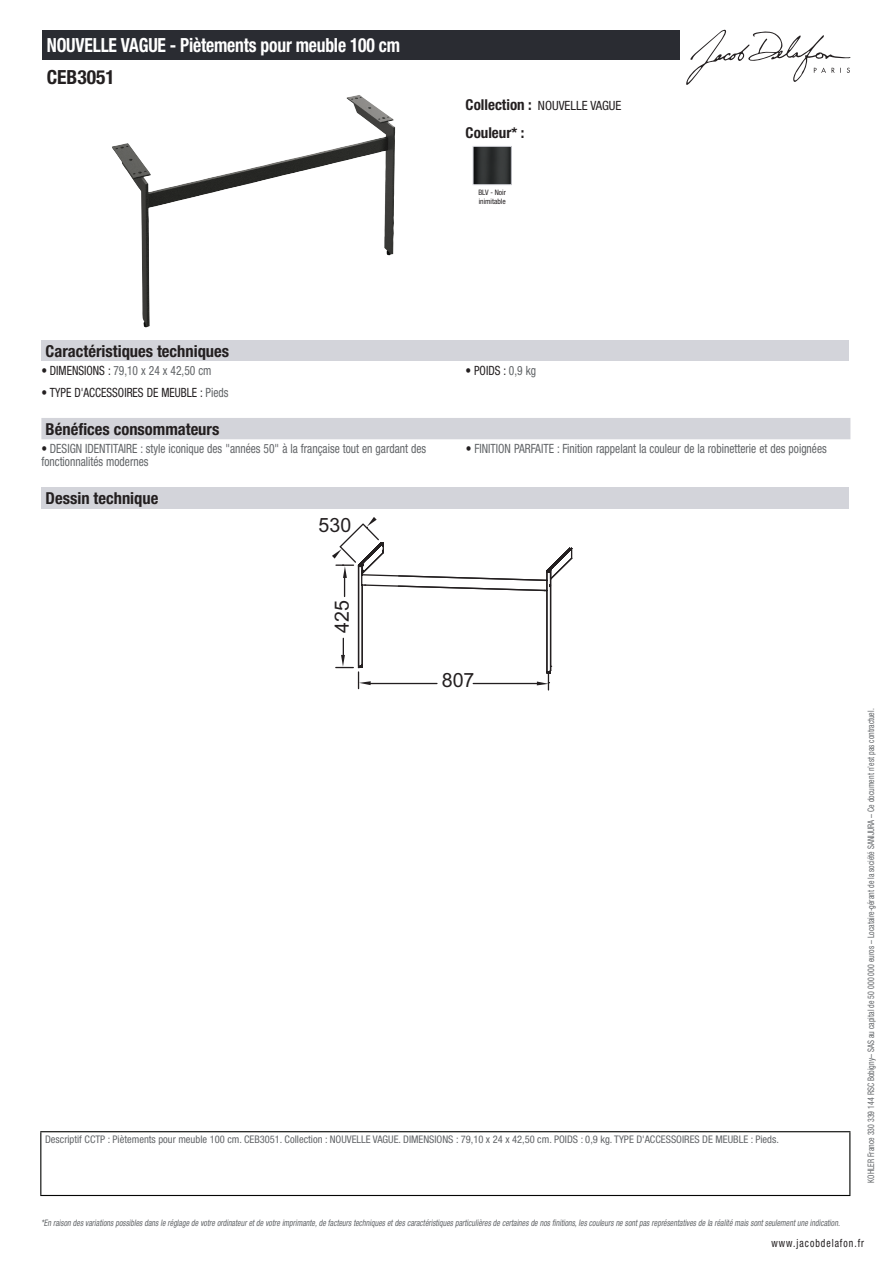
<style>
.page{position:relative;width:893px;height:1263px;background:#fff}
.page>*{position:absolute;margin:0;border:0;box-sizing:border-box;transform-origin:0 0}
.t1{font:19.65px "Arial";color:#231f20}
.t2{font:700 condensed 19.5px "Helvetica Neue LT Std";letter-spacing:-.01em;color:#fff;scale:.9 1}
.t3{font:700 condensed 19.5px "Helvetica Neue LT Std";color:#231f20}
.t4{font:700 condensed 16.5px "Helvetica Neue LT Std";color:#231f20}
.t5{font:700 condensed 15px "Helvetica Neue LT Std";color:#231f20}
.t6{font:condensed 12.75px/13.5px "Helvetica Neue LT Std";color:#626568;scale:.9 1}
.t7{font:condensed 12.75px "Helvetica Neue LT Std";color:#231f20;scale:.9 1}
.t8{font:condensed 12.75px "Helvetica Neue LT Std";color:#231f20}
.t9{font:condensed 11.25px "Helvetica Neue LT Std";letter-spacing:.1em;color:#231f20;scale:.87 1}
.t10{font:condensed 10.5px "Helvetica Neue LT Std";color:#626568}
.t11{font:italic condensed 9px "Helvetica Neue LT Std";color:#626568;scale:.87 1}
.t12{font:condensed 9px "Helvetica Neue LT Std";color:#626568;scale:.87 1}
.t13{font:condensed 7.5px/9px "Helvetica Neue LT Std";color:#231f20}
.s1{font-weight:700;font-size:15px}
.s2{color:#231f20}
.s3{color:#626568}
</style>
<div class="page">
<svg style="left:686px;top:30px;width:164px;height:55px"></svg>
<img style="left:112px;top:95px;width:283px;height:233px">
<img style="left:475px;top:148px;width:35px;height:35px">
<div style="left:473px;top:146px;width:39px;height:39px;border:1px solid #d3d4da"></div>
<div style="left:41px;top:340px;width:808px;height:21px;background:#d3d4da"></div>
<div style="left:41px;top:418px;width:809px;height:21px;background:#d3d4da"></div>
<div style="left:41px;top:487px;width:808px;height:22px;background:#d3d4da"></div>
<svg style="left:332px;top:517px;width:240px;height:174px"></svg>
<div style="left:43px;top:30px;width:637px;height:30px;background:#2a2c32"></div>
<hr style="left:40px;top:1131px;width:810px;height:1px;background:#040503">
<hr style="left:40px;top:1132px;width:1px;height:63px;background:#040503">
<hr style="left:849px;top:1132px;width:1px;height:63px;background:#040503">
<hr style="left:40px;top:1195px;width:810px;height:1px;background:#040503">
<h2 class="t2" style="left:47px;top:33px;width:394px">NOUVELLE VAGUE - Piètements pour meuble 100 cm</h2>
<h2 class="t3" style="left:47px;top:65px;width:70px">CEB3051</h2>
<h3 class="t8" style="left:466px;top:98px;width:157px"><span class="s1">Collection :</span> NOUVELLE VAGUE</h3>
<h3 class="t5" style="left:466px;top:123px;width:60px">Couleur* :</h3>
<p class="t13" style="left:478px;top:187px;width:29px">BLV - Noir inimitable</p>
<h3 class="t4" style="left:46px;top:341px;width:185px">Caractéristiques techniques</h3>
<h3 class="t6" style="left:41px;top:363px;width:191px"><span class="s2">• DIMENSIONS :</span> 79,10 x 24 x 42,50 cm</h3>
<h3 class="t7" style="left:466px;top:363px;width:80px">• POIDS : <span class="s3">0,9 kg</span></h3>
<h3 class="t7" style="left:41px;top:385px;width:209px">• TYPE D'ACCESSOIRES DE MEUBLE : <span class="s3">Pieds</span></h3>
<h3 class="t4" style="left:46px;top:419px;width:175px">Bénéfices consommateurs</h3>
<h3 class="t6" style="left:41px;top:441px;width:429px"><span class="s2">•</span> DESIGN IDENTITAIRE : style iconique des "années 50" à la française tout en gardant des fonctionnalités modernes</h3>
<h3 class="t6" style="left:466px;top:441px;width:402px"><span class="s2">•</span> FINITION PARFAITE : Finition rappelant la couleur de la robinetterie et des poignées</h3>
<h3 class="t4" style="left:46px;top:488px;width:114px">Dessin technique</h3>
<h1 class="t1" style="left:319px;top:512px;width:34px">530</h1>
<h1 class="t1" style="left:328px;top:633px;width:34px;rotate:-90deg">425</h1>
<h1 class="t1" style="left:442px;top:667px;width:34px">807</h1>
<p class="t10" style="left:45px;top:1134px;width:735px">Descriptif CCTP : Piètements pour meuble 100 cm. CEB3051. Collection : NOUVELLE VAGUE. DIMENSIONS : 79,10 x 24 x 42,50 cm. POIDS : 0,9 kg. TYPE D'ACCESSOIRES DE MEUBLE : Pieds.</p>
<p class="t12" style="left:866px;top:1183px;width:547px;rotate:-90deg">KOHLER France 330 339 144 RSC Bobigny– SAS au capital de 50 000 000 euros – Locataire-gérant de la société SANIJURA – Ce document n’est pas contractuel.</p>
<p class="t11" style="left:41px;top:1217px;width:922px">*En raison desvariationspossiblesdansle réglage de votre ordinateuretde votre imprimante,de facteurstechniquesetdescaractéristiquesparticulièresde certainesde nosfinitions,lescouleursne sontpasreprésentativesde la réalité maissontseulementune indication.</p>
<p class="t9" style="left:772px;top:1237px;width:108px">www.jacobdelafon.fr</p>
</div>
